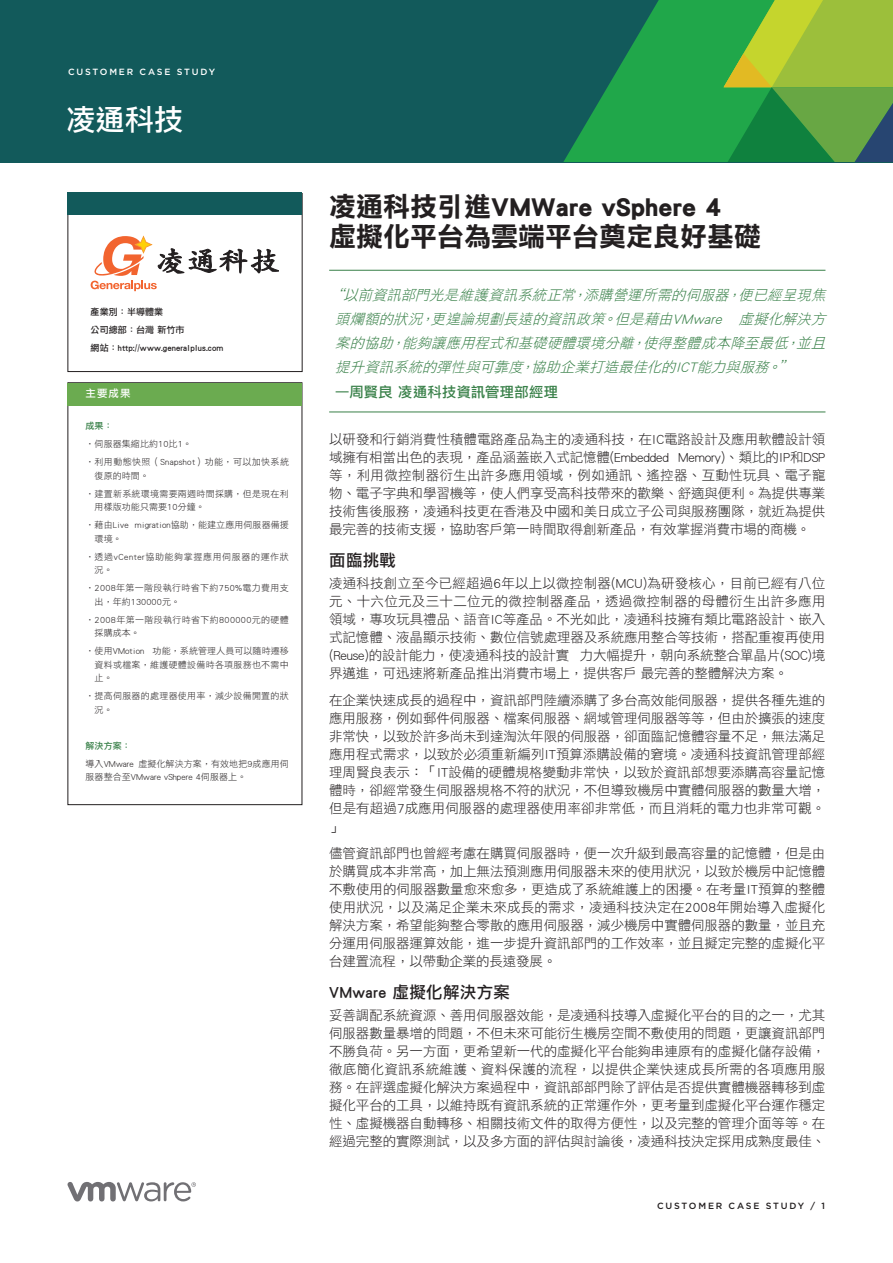
<style>
.page{position:relative;width:893px;height:1263px;background:#fff}
.page>*{position:absolute;margin:0;border:0;box-sizing:border-box;transform-origin:0 0}
.t1{font:29.25px "DF Li Hei Std W5";color:#fff}
.t2{font:27px/30px "DF Li Hei Std W7";color:#231f20}
.t3{font:16.5px "DF Li Hei Std W5";letter-spacing:.02em;color:#231f20}
.t4{font:italic 14.25px/24px "DF Li Hei Std W3";color:#388048;text-align:justify}
.t5{font:14.25px "DF Li Hei Std W5";letter-spacing:.02em;color:#388048}
.t6{font:13.5px/18px "DF Li Hei Std W3";letter-spacing:-.005em;color:#231f20;text-align:justify}
.t7{font:10.5px "DF Li Hei Std W5";color:#fff}
.t8{font:9px/18px "DF Li Hei Std W3";letter-spacing:.03em;color:#231f20}
.t9{font:9px/18px "DF Li Hei Std W3";letter-spacing:.01em;color:#231f20}
.t10{font:9px/18px "DF Li Hei Std W5";letter-spacing:.01em;color:#231f20}
.t11{font:9px/18px "DF Li Hei Std W3";letter-spacing:.065em;color:#231f20}
.t12{font:500 9px "Gotham";letter-spacing:.2em;color:#231f20}
.t13{font:500 9px "Gotham";letter-spacing:.2em;color:#fff}
.t14{font:9px "DF Li Hei Std W5";letter-spacing:.01em;color:#388048}
</style>
<div class="page">
<div style="left:0;top:0;width:893px;height:162px;background:#125a5b"></div>
<svg style="left:563px;top:0;width:161px;height:162px;fill:#20a74a"></svg>
<svg style="left:724px;top:0;width:169px;height:162px;background:#6cab3f"></svg>
<svg style="left:68px;top:1182px;width:128px;height:19px"></svg>
<div style="left:68px;top:193px;width:234px;height:179px;border:1px solid #231f20"></div>
<div style="left:68px;top:192px;width:234px;height:23px;background:#125a5b"></div>
<svg style="left:91px;top:236px;width:188px;height:55px"></svg>
<div style="left:68px;top:382px;width:234px;height:423px;border:1px solid #231f20"></div>
<div style="left:68px;top:383px;width:234px;height:22px;background:#6bab50"></div>
<hr style="left:329px;top:270px;width:496px;height:1px;background:#388048">
<hr style="left:329px;top:412px;width:496px;height:1px;background:#388048">
<p class="t13" style="left:68px;top:66px;width:148px">CUSTOMER CASE STUDY</p>
<h1 class="t1" style="left:66px;top:104px;width:118px">凌通科技</h1>
<p class="t10" style="left:91px;top:303px;width:134px">產業別：半導體業<br>公司總部：台灣 新竹市<br>網站：http://www.generalplus.com</p>
<p class="t7" style="left:86px;top:388px;width:47px">主要成果</p>
<p class="t14" style="left:86px;top:421px;width:29px">成果：</p>
<p class="t8" style="left:86px;top:435px;width:205px">‧伺服器集縮比約10比1。<br>‧利用動態快照（Snapshot）功能，可以加快系統</p>
<p class="t8" style="left:86px;top:466px;width:205px;text-indent:9px">復原的時間。<br>‧建置新系統環境需要兩週時間採購，但是現在利</p>
<p class="t9" style="left:86px;top:498px;width:205px;text-indent:9px">用樣版功能只需要10分鐘。<br>‧藉由Live migration協助，能建立應用伺服器備援</p>
<p class="t11" style="left:86px;top:529px;width:205px;text-indent:9px">環境。<br>‧透過vCenter協助能夠掌握應用伺服器的運作狀</p>
<p class="t8" style="left:86px;top:561px;width:205px;text-indent:9px">況。<br>‧2008年第一階段執行時省下約750%電力費用支</p>
<p class="t8" style="left:86px;top:592px;width:205px;text-indent:9px">出，年約130000元。<br>‧2008年第一階段執行時省下約800000元的硬體</p>
<p class="t9" style="left:86px;top:624px;width:205px;text-indent:9px">採購成本。<br>‧使用VMotion 功能，系統管理人員可以隨時遷移</p>
<p class="t8" style="left:95px;top:657px;width:196px;line-height:13.5px">資料或檔案，維護硬體設備時各項服務也不需中止。</p>
<p class="t8" style="left:95px;top:689px;width:196px;line-height:13.5px;text-indent:-9px">‧提高伺服器的處理器使用率，減少設備閒置的狀況。</p>
<p class="t14" style="left:86px;top:741px;width:47px">解決方案：</p>
<p class="t9" style="left:86px;top:756px;width:205px;line-height:13.5px">導入VMware 虛擬化解決方案，有效地把9成應用伺服器整合至VMware vShpere 4伺服器上。</p>
<h2 class="t2" style="left:329px;top:191px;width:433px">凌通科技引進VMWare vSphere 4<br>虛擬化平台為雲端平台奠定良好基礎</h2>
<p class="t4" style="left:335px;top:283px;width:496px;text-indent:-6px">“以前資訊部門光是維護資訊系統正常，添購營運所需的伺服器，便已經呈現焦頭爛額的狀況，更遑論規劃長遠的資訊政策。但是藉由VMware 虛擬化解決方案的協助，能夠讓應用程式和基礎硬體環境分離，使得整體成本降至最低，並且提升資訊系統的彈性與可靠度，協助企業打造最佳化的ICT能力與服務。”</p>
<p class="t5" style="left:335px;top:384px;width:224px">—周賢良 凌通科技資訊管理部經理</p>
<p class="t6" style="left:329px;top:430px;width:498px">以研發和行銷消費性積體電路產品為主的凌通科技，在IC電路設計及應用軟體設計領域擁有相當出色的表現，產品涵蓋嵌入式記憶體(Embedded Memory)、類比的IP和DSP等，利用微控制器衍生出許多應用領域，例如通訊、遙控器、互動性玩具、電子寵物、電子字典和學習機等，使人們享受高科技帶來的歡樂、舒適與便利。為提供專業技術售後服務，凌通科技更在香港及中國和美日成立子公司與服務團隊，就近為提供最完善的技術支援，協助客戶第一時間取得創新產品，有效掌握消費市場的商機。</p>
<p class="t3" style="left:329px;top:551px;width:68px">面臨挑戰</p>
<p class="t6" style="left:329px;top:574px;width:498px">凌通科技創立至今已經超過6年以上以微控制器(MCU)為研發核心，目前已經有八位元、十六位元及三十二位元的微控制器產品，透過微控制器的母體衍生出許多應用領域，專攻玩具禮品、語音IC等產品。不光如此，凌通科技擁有類比電路設計、嵌入式記憶體、液晶顯示技術、數位信號處理器及系統應用整合等技術，搭配重複再使用(Reuse)的設計能力，使凌通科技的設計實 力大幅提升，朝向系統整合單晶片(SOC)境界邁進，可迅速將新產品推出消費市場上，提供客戶 最完善的整體解決方案。</p>
<p class="t6" style="left:329px;top:691px;width:498px">在企業快速成長的過程中，資訊部門陸續添購了多台高效能伺服器，提供各種先進的應用服務，例如郵件伺服器、檔案伺服器、網域管理伺服器等等，但由於擴張的速度非常快，以致於許多尚未到達淘汰年限的伺服器，卻面臨記憶體容量不足，無法滿足應用程式需求，以致於必須重新編列IT預算添購設備的窘境。凌通科技資訊管理部經理周賢良表示：「IT設備的硬體規格變動非常快，以致於資訊部想要添購高容量記憶體時，卻經常發生伺服器規格不符的狀況，不但導致機房中實體伺服器的數量大增，但是有超過7成應用伺服器的處理器使用率卻非常低，而且消耗的電力也非常可觀。」</p>
<p class="t6" style="left:329px;top:844px;width:498px">儘管資訊部門也曾經考慮在購買伺服器時，便一次升級到最高容量的記憶體，但是由於購買成本非常高，加上無法預測應用伺服器未來的使用狀況，以致於機房中記憶體不敷使用的伺服器數量愈來愈多，更造成了系統維護上的困擾。在考量IT預算的整體使用狀況，以及滿足企業未來成長的需求，凌通科技決定在2008年開始導入虛擬化解決方案，希望能夠整合零散的應用伺服器，減少機房中實體伺服器的數量，並且充分運用伺服器運算效能，進一步提升資訊部門的工作效率，並且擬定完整的虛擬化平台建置流程，以帶動企業的長遠發展。</p>
<p class="t3" style="left:329px;top:983px;width:182px">VMware 虛擬化解決方案</p>
<p class="t6" style="left:329px;top:1006px;width:498px">妥善調配系統資源、善用伺服器效能，是凌通科技導入虛擬化平台的目的之一，尤其伺服器數量暴增的問題，不但未來可能衍生機房空間不敷使用的問題，更讓資訊部門不勝負荷。另一方面，更希望新一代的虛擬化平台能夠串連原有的虛擬化儲存設備，徹底簡化資訊系統維護、資料保護的流程，以提供企業快速成長所需的各項應用服務。在評選虛擬化解決方案過程中，資訊部部門除了評估是否提供實體機器轉移到虛擬化平台的工具，以維持既有資訊系統的正常運作外，更考量到虛擬化平台運作穩定性、虛擬機器自動轉移、相關技術文件的取得方便性，以及完整的管理介面等等。在經過完整的實際測試，以及多方面的評估與討論後，凌通科技決定採用成熟度最佳、</p>
<p class="t12" style="left:657px;top:1200px;width:169px">CUSTOMER CASE STUDY / 1</p>
</div>
